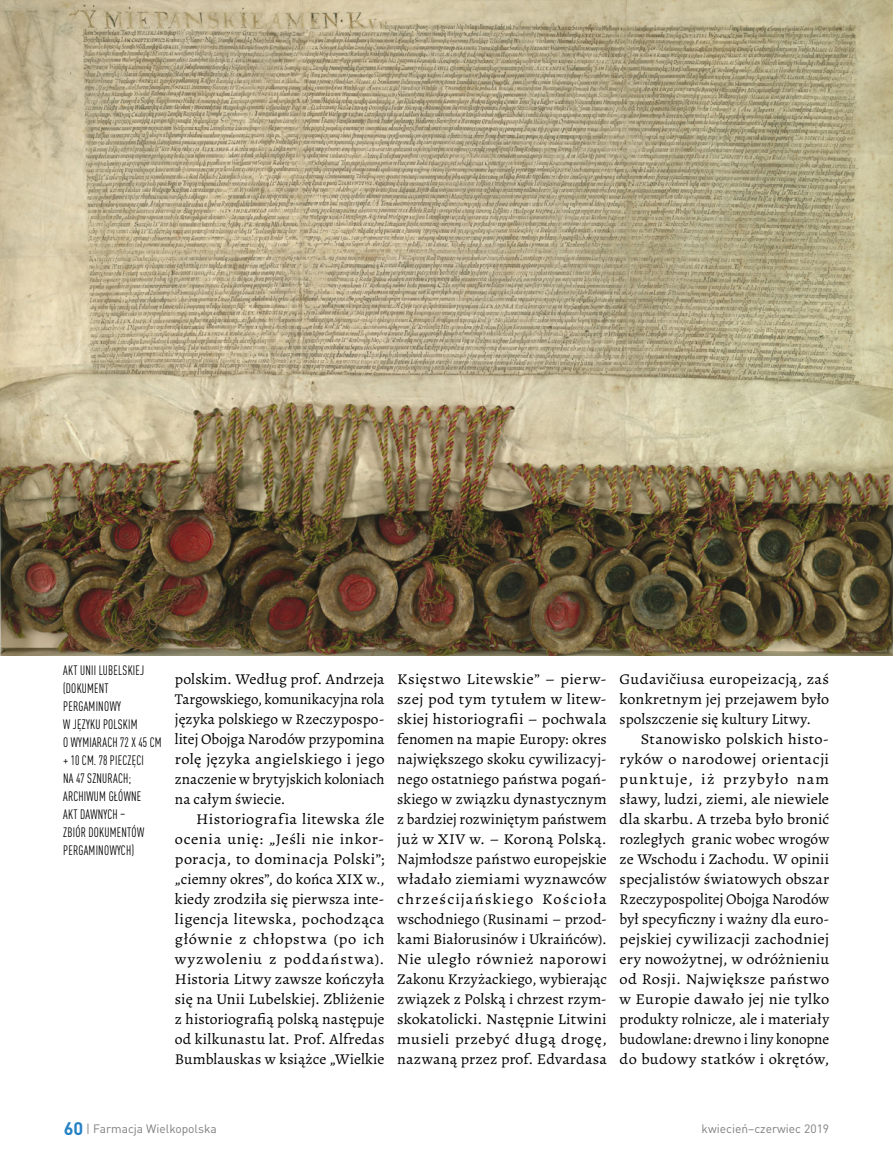
<style>
.page{position:relative;width:893px;height:1170px;background:#fff}
.page>*{position:absolute;margin:0;border:0;box-sizing:border-box;transform-origin:0 0}
.t1{font:15px/20px "Alegreya";letter-spacing:.01em;color:#000;text-align:justify;scale:1.09 1}
.t2{font:15px/20px "Alegreya";letter-spacing:.01em;color:#000;text-align:justify;scale:1.05 1}
.t3{font:condensed 13.5px/18px "DIN Pro";letter-spacing:.02em;color:#000;scale:.9 1}
.t4{font:12px "DIN Pro";color:#7f7e7e}
.s1{font-weight:700;font-size:18px;color:#2581c4}
</style>
<div class="page">
<img style="left:0;top:0;width:893px;height:655px">
<p class="t3" style="left:63px;top:660px;width:111px">AKT UNII LUBELSKIEJ (DOKUMENT<br>PERGAMINOWY<br>W JĘZYKU POLSKIM<br>O WYMIARACH 72 X 45 CM + 10 CM. 78 PIECZĘCI<br>NA 47 SZNURACH;<br>ARCHIWUM GŁÓWNE<br>AKT DAWNYCH –<br>ZBIÓR DOKUMENTÓW<br>PERGAMINOWYCH)</p>
<p class="t2" style="left:175px;top:668px;width:201px">polskim. Według prof. Andrzeja Targowskiego, komunikacyjna rola języka polskiego w Rzeczypospo&shy;litej Obojga Narodów przypomina rolę języka angielskiego i jego znaczenie w brytyjskich koloniach na całym świecie.</p>
<p class="t1" style="left:175px;top:808px;width:194px;text-indent:21px">Historiografia litewska źle ocenia unię: „Jeśli nie inkor&shy;poracja, to dominacja Polski”; „ciemny okres”, do końca XIX w., kiedy zrodziła się pierwsza inte&shy;ligencja litewska, pochodząca głównie z chłopstwa (po ich wyzwoleniu z poddaństwa).<br>Historia Litwy zawsze kończyła się na Unii Lubelskiej. Zbliżenie z historiografią polską następuje od kilkunastu lat. Prof. Alfredas Bumblauskas w książce „Wielkie</p>
<p class="t1" style="left:397px;top:668px;width:194px">Księstwo Litewskie” – pierw&shy;szej pod tym tytułem w litew&shy;skiej historiografii – pochwala fenomen na mapie Europy: okres największego skoku cywilizacyj&shy;nego ostatniego państwa pogań&shy;skiego w związku dynastycznym z bardziej rozwiniętym państwem już w XIV w. – Koroną Polską.<br>Najmłodsze państwo europejskie władało ziemiami wyznawców chrześcijańskiego Kościoła wschodniego (Rusinami – przod&shy;kami Białorusinów i Ukraińców).<br>Nie uległo również naporowi Zakonu Krzyżackiego, wybierając związek z Polską i chrzest rzym&shy;skokatolicki. Następnie Litwini musieli przebyć długą drogę, nazwaną przez prof. Edvardasa</p>
<p class="t1" style="left:620px;top:668px;width:194px">Gudavičiusa europeizacją, zaś konkretnym jej przejawem było spolszczenie się kultury Litwy.</p>
<p class="t1" style="left:620px;top:728px;width:194px;text-indent:21px">Stanowisko polskich histo&shy;ryków o narodowej orientacji punktuje, iż przybyło nam sławy, ludzi, ziemi, ale niewiele dla skarbu. A trzeba było bronić rozległych granic wobec wrogów ze Wschodu i Zachodu. W opinii specjalistów światowych obszar Rzeczypospolitej Obojga Narodów był specyficzny i ważny dla euro&shy;pejskiej cywilizacji zachodniej ery nowożytnej, w odróżnieniu od Rosji. Największe państwo w Europie dawało jej nie tylko produkty rolnicze, ale i materiały budowlane: drewno i liny konopne do budowy statków i okrętów,</p>
<p class="t4" style="left:64px;top:1118px;width:154px"><span class="s1">60</span> | Farmacja Wielkopolska</p>
<p class="t4" style="left:702px;top:1118px;width:129px">kwiecień–czerwiec 2019</p>
</div>
